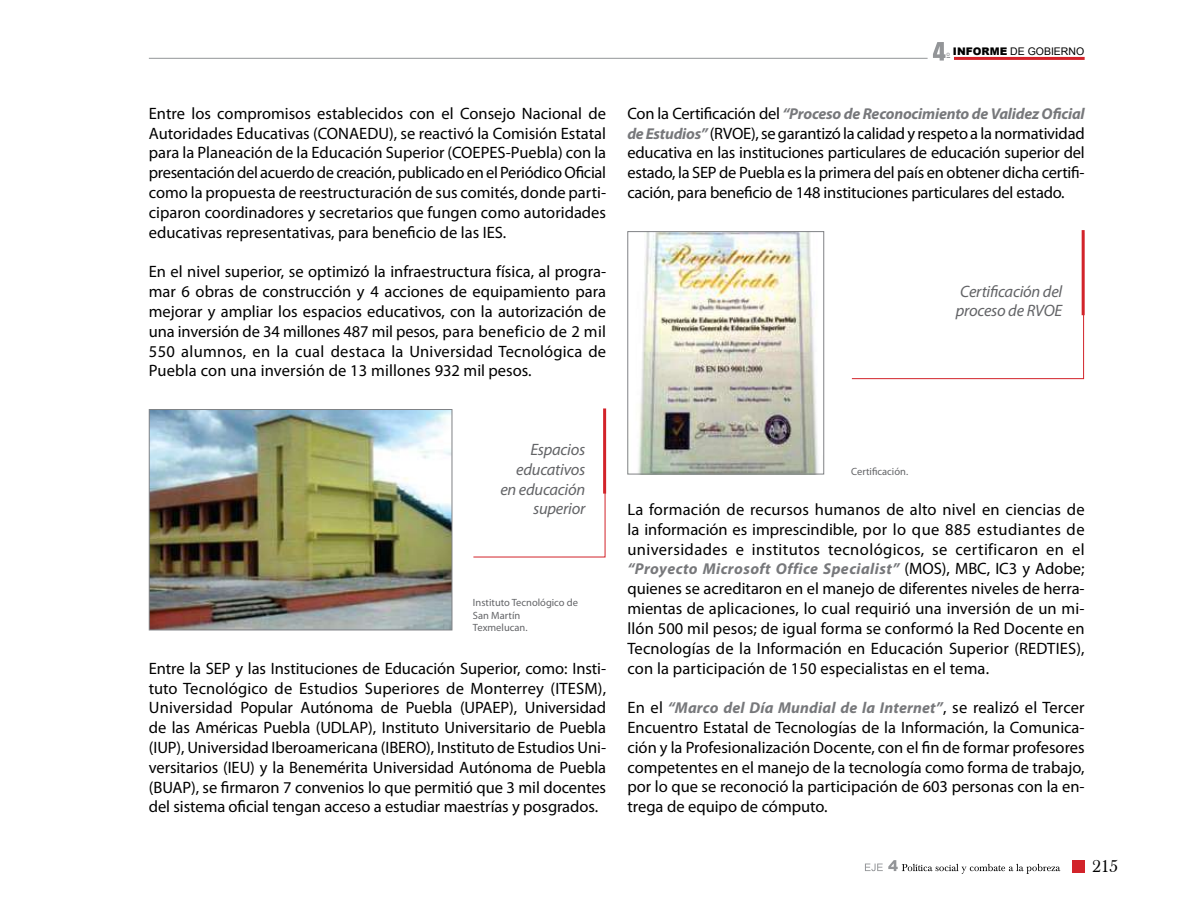
<style>
.page{position:relative;width:1191px;height:915px;background:#fff}
.page>*{position:absolute;margin:0;border:0;box-sizing:border-box;transform-origin:0 0}
.t1{font:18px "Baskerville";color:#000}
.t2{font:16.5px/19.8px "Myriad Pro";color:#000;text-align:justify}
.t3{font:italic 16.5px/19.8px "Myriad Pro";letter-spacing:-.015em;color:#636467;text-align:right}
.t4{font:italic 700 15.75px "Myriad Pro";letter-spacing:.01em;color:#77787b}
.t5{font:italic 700 15.75px "Myriad Pro";letter-spacing:-.015em;color:#77787b}
.t6{font:10.5px/12.6px "Myriad Pro";color:#636467}
.t7{font:10.5px "Arial";color:#000}
.t8{font:700 4.5px "Arial";color:#939598}
.s1{font-weight:900}
.s2{font-weight:400;font-style:normal;font-size:16.5px;color:#000}
.s3{font-weight:700;font-style:italic;font-size:15.75px;color:#77787b}
</style>
<div class="page">
<div style="left:1072px;top:860px;width:12px;height:12px;background:#d2232a"></div>
<hr style="left:954px;top:57px;width:130px;height:3px;background:#d2232a">
<hr style="left:149px;top:58px;width:778px;height:1px;background:#939598">
<svg style="left:933px;top:42px;width:17px;height:18px"></svg>
<svg style="left:865px;top:860px;width:195px;height:13px"></svg>
<img style="left:151px;top:411px;width:299px;height:217px">
<div style="left:149px;top:409px;width:303px;height:221px;border:1px solid #808285"></div>
<img style="left:638px;top:233px;width:180px;height:239px">
<div style="left:627px;top:231px;width:197px;height:243px;border:1px solid #808285"></div>
<svg style="left:851px;top:315px;width:233px;height:64px"></svg>
<hr style="left:1081px;top:230px;width:3px;height:85px;background:#d2232a">
<svg style="left:473px;top:493px;width:133px;height:64px"></svg>
<hr style="left:603px;top:408px;width:3px;height:85px;background:#d2232a">
<p class="t2" style="left:149px;top:103px;width:459px">Entre los compromisos establecidos con el Consejo Nacional de Autoridades Educativas (CONAEDU), se reactivó la Comisión Estatal para la Planeación de la Educación Superior (COEPES-Puebla) con la presentación del acuerdo de creación, publicado en el Periódico Oficial como la propuesta de reestructuración de sus comités, donde parti&shy;ciparon coordinadores y secretarios que fungen como autoridades educativas representativas, para beneficio de las IES.</p>
<p class="t2" style="left:149px;top:261px;width:459px">En el nivel superior, se optimizó la infraestructura física, al progra&shy;mar 6 obras de construcción y 4 acciones de equipamiento para mejorar y ampliar los espacios educativos, con la autorización de una inversión de 34 millones 487 mil pesos, para beneficio de 2 mil 550 alumnos, en la cual destaca la Universidad Tecnológica de Puebla con una inversión de 13 millones 932 mil pesos.</p>
<p class="t7" style="left:953px;top:44px;width:133px"><span class="s1">INFORME</span> DE GOBIERNO</p>
<p class="t8" style="left:946px;top:52px;width:5px">O</p>
<p class="t5" style="left:627px;top:103px;width:459px"><span class="s2">Con la Certificación del</span> “Proceso de Reconocimiento de Validez Oficial</p>
<p class="t2" style="left:627px;top:123px;width:459px"><span class="s3">de Estudios”</span> (RVOE), se garantizó la calidad y respeto a la normatividad educativa en las instituciones particulares de educación superior del estado, la SEP de Puebla es la primera del país en obtener dicha certifi&shy;cación, para beneficio de 148 instituciones particulares del estado.</p>
<p class="t3" style="left:955px;top:281px;width:108px;text-align:left">Certificación del proceso de RVOE</p>
<p class="t3" style="left:500px;top:439px;width:86px">Espacios educativos en educación superior</p>
<p class="t6" style="left:473px;top:596px;width:107px">Instituto Tecnológico de<br>San Martín<br>Texmelucan.</p>
<p class="t2" style="left:149px;top:657px;width:459px">Entre la SEP y las Instituciones de Educación Superior, como: Insti&shy;tuto Tecnológico de Estudios Superiores de Monterrey (ITESM), Universidad Popular Autónoma de Puebla (UPAEP), Universidad de las Américas Puebla (UDLAP), Instituto Universitario de Puebla (IUP), Universidad Iberoamericana (IBERO), Instituto de Estudios Uni&shy;versitarios (IEU) y la Benemérita Universidad Autónoma de Puebla (BUAP), se firmaron 7 convenios lo que permitió que 3 mil docentes del sistema oficial tengan acceso a estudiar maestrías y posgrados.</p>
<p class="t6" style="left:851px;top:464px;width:59px">Certificación.</p>
<p class="t2" style="left:627px;top:499px;width:459px">La formación de recursos humanos de alto nivel en ciencias de la información es imprescindible, por lo que 885 estudiantes de universidades e institutos tecnológicos, se certificaron en el</p>
<p class="t4" style="left:627px;top:558px;width:459px">“Proyecto Microsoft Office Specialist” <span class="s2">(MOS), MBC, IC3 y Adobe;</span></p>
<p class="t2" style="left:627px;top:578px;width:459px">quienes se acreditaron en el manejo de diferentes niveles de herra&shy;mientas de aplicaciones, lo cual requirió una inversión de un mi&shy;llón 500 mil pesos; de igual forma se conformó la Red Docente en Tecnologías de la Información en Educación Superior (REDTIES), con la participación de 150 especialistas en el tema.</p>
<p class="t4" style="left:627px;top:697px;width:459px"><span class="s2">En el</span> “Marco del Día Mundial de la Internet”<span class="s2">, se realizó el Tercer</span></p>
<p class="t2" style="left:627px;top:717px;width:459px">Encuentro Estatal de Tecnologías de la Información, la Comunica&shy;ción y la Profesionalización Docente, con el fin de formar profesores competentes en el manejo de la tecnología como forma de trabajo, por lo que se reconoció la participación de 603 personas con la en&shy;trega de equipo de cómputo.</p>
<p class="t1" style="left:1092px;top:856px;width:27px">215</p>
</div>
